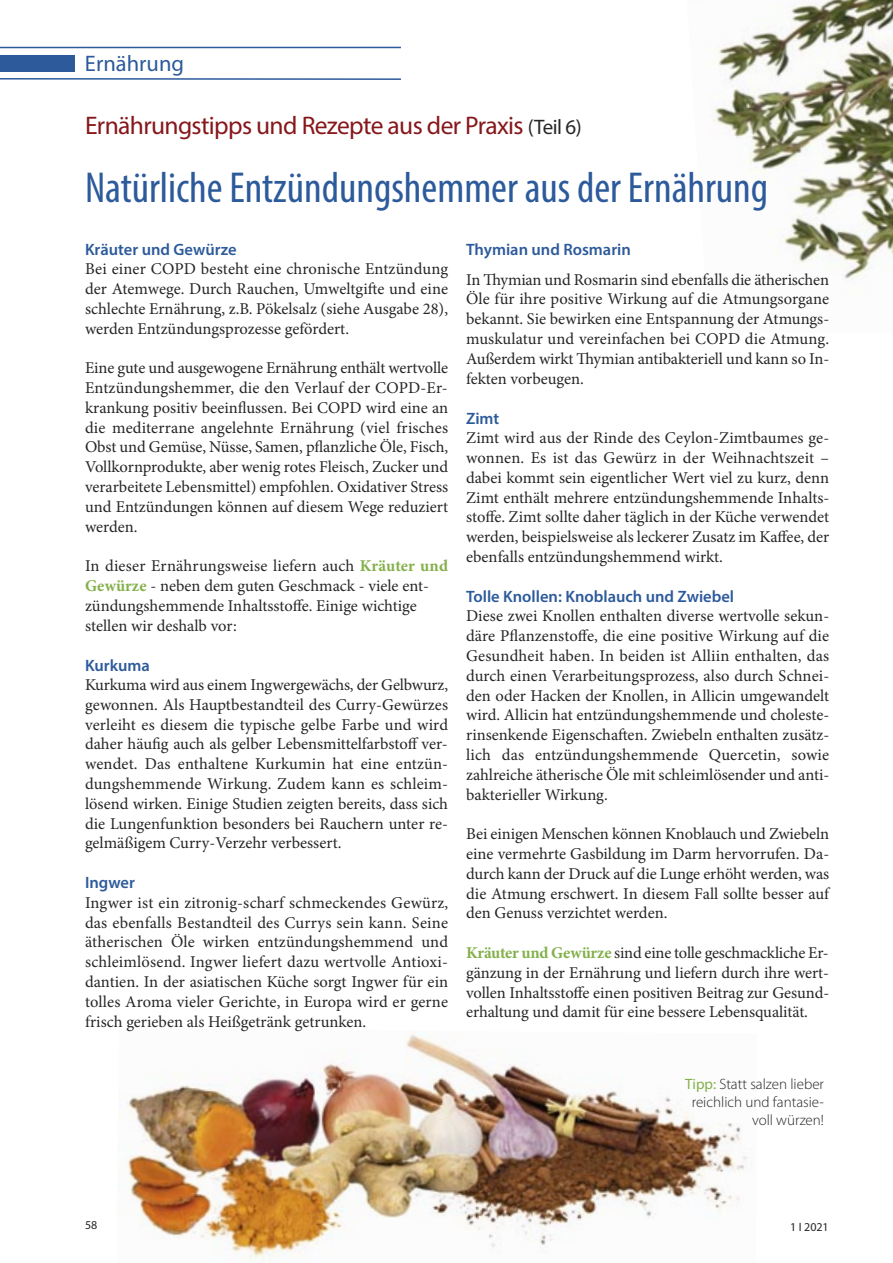
<style>
.page{position:relative;width:893px;height:1263px;background:#fff}
.page>*{position:absolute;margin:0;border:0;box-sizing:border-box;transform-origin:0 0}
.t1{font:condensed 43.5px "Myriad Pro";color:#2c5a9b}
.t2{font:25.5px "Myriad Pro";letter-spacing:-.025em;color:#86171b}
.t3{font:22.5px "Myriad Pro";color:#2c5a9b}
.t4{font:16.5px/19.8px "Minion Pro";color:#272526;text-align:justify}
.t5{font:600 16.5px "Myriad Pro";color:#2c5a9b}
.t6{font:300 15px/18px "Myriad Pro";color:#272526;text-align:center}
.t7{font:12px "Myriad Pro";color:#272526}
.s1{font-size:21px;color:#272526}
.s2{font-weight:700;color:#83b04a}
.s3{font-weight:400;color:#83b04a}
</style>
<div class="page">
<img style="left:711px;top:0;width:182px;height:280px">
<img style="left:118px;top:1034px;width:630px;height:229px">
<div style="left:0;top:55px;width:74px;height:16px;background:#2c5a9b"></div>
<hr style="left:0;top:78px;width:401px;height:2px;background:#2c5a9b">
<hr style="left:0;top:47px;width:401px;height:1px;background:#2c5a9b">
<p class="t3" style="left:85px;top:55px;width:101px">Ernährung</p>
<p class="t2" style="left:85px;top:116px;width:498px">Ernährungstipps und Rezepte aus der Praxis <span class="s1">(Teil 6)</span></p>
<p class="t1" style="left:85px;top:172px;width:685px">Natürliche Entzündungshemmer aus der Ernährung</p>
<p class="t5" style="left:85px;top:243px;width:153px">Kräuter und Gewürze</p>
<p class="t4" style="left:85px;top:261px;width:365px">Bei einer COPD besteht eine chronische Entzündung der Atemwege. Durch Rauchen, Umweltgifte und eine schlechte Ernährung, z.B. Pökelsalz (siehe Ausgabe 28), werden Entzündungsprozesse gefördert.</p>
<p class="t4" style="left:85px;top:360px;width:365px">Eine gute und ausgewogene Ernährung enthält wertvolle Entzündungshemmer, die den Verlauf der COPD-Er&shy;krankung positiv beeinflussen. Bei COPD wird eine an die mediterrane angelehnte Ernährung (viel frisches Obst und Gemüse, Nüsse, Samen, pflanzliche Öle, Fisch, Vollkornprodukte, aber wenig rotes Fleisch, Zucker und verarbeitete Lebensmittel) empfohlen. Oxidativer Stress und Entzündungen können auf diesem Wege reduziert werden.</p>
<p class="t4" style="left:85px;top:558px;width:365px">In dieser Ernährungsweise liefern auch <span class="s2">Kräuter und<br>Gewürze</span> - neben dem guten Geschmack - viele ent-</p>
<p class="t4" style="left:85px;top:597px;width:333px">zündungshemmende Inhaltsstoffe. Einige wichtige</p>
<p class="t4" style="left:85px;top:617px;width:153px">stellen wir deshalb vor:</p>
<p class="t5" style="left:85px;top:659px;width:66px">Kurkuma</p>
<p class="t4" style="left:85px;top:676px;width:365px">Kurkuma wird aus einem Ingwergewächs, der Gelbwurz, gewonnen. Als Hauptbestandteil des Curry-Gewürzes verleiht es diesem die typische gelbe Farbe und wird daher häufig auch als gelber Lebensmittelfarbstoff ver&shy;wendet. Das enthaltene Kurkumin hat eine entzün&shy;dungshemmende Wirkung. Zudem kann es schleim&shy;lösend wirken. Einige Studien zeigten bereits, dass sich die Lungenfunktion besonders bei Rauchern unter re&shy;gelmäßigem Curry-Verzehr verbessert.</p>
<p class="t5" style="left:85px;top:877px;width:51px">Ingwer</p>
<p class="t4" style="left:85px;top:894px;width:365px">Ingwer ist ein zitronig-scharf schmeckendes Gewürz, das ebenfalls Bestandteil des Currys sein kann. Seine ätherischen Öle wirken entzündungshemmend und schleimlösend. Ingwer liefert dazu wertvolle Antioxi&shy;dantien. In der asiatischen Küche sorgt Ingwer für ein tolles Aroma vieler Gerichte, in Europa wird er gerne frisch gerieben als Heißgetränk getrunken.</p>
<p class="t5" style="left:466px;top:243px;width:166px">Thymian und Rosmarin</p>
<p class="t4" style="left:466px;top:271px;width:365px">In Thymian und Rosmarin sind ebenfalls die ätherischen Öle für ihre positive Wirkung auf die Atmungsorgane bekannt. Sie bewirken eine Entspannung der Atmungs&shy;muskulatur und vereinfachen bei COPD die Atmung.<br>Außerdem wirkt Thymian antibakteriell und kann so In&shy;fekten vorbeugen.</p>
<p class="t5" style="left:466px;top:412px;width:35px">Zimt</p>
<p class="t4" style="left:466px;top:429px;width:365px">Zimt wird aus der Rinde des Ceylon-Zimtbaumes ge&shy;wonnen. Es ist das Gewürz in der Weihnachtszeit – dabei kommt sein eigentlicher Wert viel zu kurz, denn Zimt enthält mehrere entzündungshemmende Inhalts&shy;stoffe. Zimt sollte daher täglich in der Küche verwendet werden, beispielsweise als leckerer Zusatz im Kaffee, der ebenfalls entzündungshemmend wirkt.</p>
<p class="t5" style="left:466px;top:590px;width:270px">Tolle Knollen: Knoblauch und Zwiebel</p>
<p class="t4" style="left:466px;top:608px;width:365px">Diese zwei Knollen enthalten diverse wertvolle sekun&shy;däre Pflanzenstoffe, die eine positive Wirkung auf die Gesundheit haben. In beiden ist Alliin enthalten, das durch einen Verarbeitungsprozess, also durch Schnei&shy;den oder Hacken der Knollen, in Allicin umgewandelt wird. Allicin hat entzündungshemmende und choleste&shy;rinsenkende Eigenschaften. Zwiebeln enthalten zusätz&shy;lich das entzündungshemmende Quercetin, sowie zahlreiche ätherische Öle mit schleimlösender und anti&shy;bakterieller Wirkung.</p>
<p class="t4" style="left:466px;top:825px;width:365px">Bei einigen Menschen können Knoblauch und Zwiebeln eine vermehrte Gasbildung im Darm hervorrufen. Da&shy;durch kann der Druck auf die Lunge erhöht werden, was die Atmung erschwert. In diesem Fall sollte besser auf den Genuss verzichtet werden.</p>
<p class="t4" style="left:466px;top:944px;width:365px"><span class="s2">Kräuter und Gewürze</span> sind eine tolle geschmackliche Er&shy;gänzung in der Ernährung und liefern durch ihre wert&shy;vollen Inhaltsstoffe einen positiven Beitrag zur Gesund&shy;erhaltung und damit für eine bessere Lebensqualität.</p>
<p class="t6" style="left:685px;top:1076px;width:140px"><span class="s3">Tipp:</span> Statt salzen lieber reichlich und fantasie-</p>
<p class="t6" style="left:752px;top:1112px;width:74px">voll würzen!</p>
<p class="t7" style="left:85px;top:1221px;width:14px">58</p>
<p class="t7" style="left:790px;top:1222px;width:40px">1 I 2021</p>
</div>
